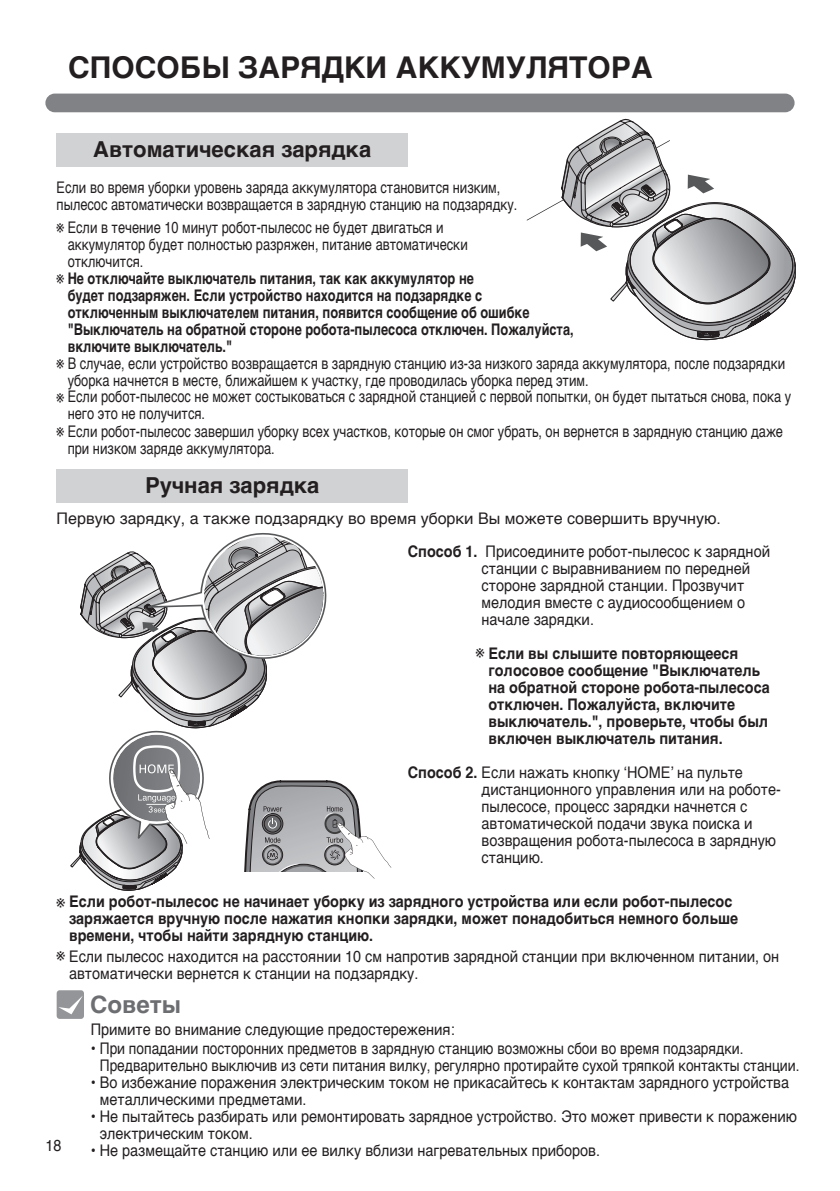
<style>
.page{position:relative;width:840px;height:1191px;background:#fff}
.page>*{position:absolute;margin:0;border:0;box-sizing:border-box;transform-origin:0 0}
.t1{font:700 30px "Helvetica";color:#231f20}
.t2{font:700 24px "Helvetica";color:#6d6e71}
.t3{font:700 22px "Helvetica";color:#231f20}
.t4{font:16px/17px "Helvetica";color:#231f20;scale:.9 1}
.t5{font:16px/17px "Helvetica";color:#231f20;scale:.8 1}
.t6{font:700 16px/17px "Helvetica";color:#231f20;scale:.9 1}
.t7{font:700 16px "Helvetica";color:#231f20;scale:.8 1}
.t8{font:16px/33px "Helvetica";color:#231f20}
.s1{font-weight:400}
.s2{font-weight:700}
</style>
<div class="page">
<div style="left:45px;top:94px;width:749px;height:18px;background:#808285;border-radius:9px"></div>
<svg style="left:526px;top:119px;width:269px;height:221px"></svg>
<svg style="left:70px;top:533px;width:321px;height:358px"></svg>
<div style="left:57px;top:134px;width:350px;height:33px;background:#d1d2d4"></div>
<div style="left:57px;top:469px;width:350px;height:34px;background:#d1d2d4"></div>
<div style="left:57px;top:990px;width:27px;height:29px;background:#939598;border-radius:3px"></div>
<svg style="left:58px;top:996px;width:25px;height:18px"></svg>
<h1 class="t1" style="left:68px;top:43px;width:585px">СПОСОБЫ ЗАРЯДКИ АККУМУЛЯТОРА</h1>
<h3 class="t3" style="left:93px;top:132px;width:279px">Автоматическая зарядка</h3>
<p class="t5" style="left:57px;top:180px;width:577px">Если во время уборки уровень заряда аккумулятора становится низким, пылесос автоматически возвращается в зарядную станцию на подзарядку.</p>
<p class="t5" style="left:57px;top:220px;width:484px">※ Если в течение 10 минут робот-пылесос не будет двигаться и</p>
<p class="t5" style="left:68px;top:237px;width:501px">аккумулятор будет полностью разряжен, питание автоматически</p>
<p class="t5" style="left:68px;top:254px;width:96px">отключится.</p>
<p class="t7" style="left:57px;top:266px;width:523px"><span class="s1">※</span> Не отключайте выключатель питания, так как аккумулятор не</p>
<p class="t7" style="left:68px;top:283px;width:519px">будет подзаряжен. Если устройство находится на подзарядке с</p>
<p class="t7" style="left:68px;top:300px;width:578px">отключенным выключателем питания, появится сообщение об ошибке</p>
<p class="t7" style="left:68px;top:317px;width:633px">"Выключатель на обратной стороне робота-пылесоса отключен. Пожалуйста,</p>
<p class="t7" style="left:68px;top:334px;width:207px">включите выключатель."</p>
<p class="t5" style="left:68px;top:356px;width:897px;text-indent:-11px">※ В случае, если устройство возвращается в зарядную станцию из-за низкого заряда аккумулятора, после подзарядки уборка начнется в месте, ближайшем к участку, где проводилась уборка перед этим.</p>
<p class="t5" style="left:68px;top:388px;width:905px;text-indent:-11px">※ Если робот-пылесос не может состыковаться с зарядной станцией с первой попытки, он будет пытаться снова, пока у него это не получится.</p>
<p class="t5" style="left:68px;top:424px;width:895px;text-indent:-11px">※ Если робот-пылесос завершил уборку всех участков, которые он смог убрать, он вернется в зарядную станцию даже при низком заряде аккумулятора.</p>
<h3 class="t3" style="left:145px;top:467px;width:176px">Ручная зарядка</h3>
<p class="t8" style="left:407px;top:502px;width:363px;text-indent:-351px">Первую зарядку, а также подзарядку во время уборки Вы можете совершить вручную.<br><span class="s2">Способ 1.</span> Присоедините робот-пылесос к зарядной</p>
<p class="t4" style="left:481px;top:560px;width:300px">станции с выравниванием по передней стороне зарядной станции. Прозвучит мелодия вместе с аудиосообщением о начале зарядки.</p>
<p class="t6" style="left:488px;top:645px;width:314px;text-indent:-12px"><span class="s1">※</span> Если вы слышите повторяющееся голосовое сообщение "Выключатель на обратной стороне робота-пылесоса отключен. Пожалуйста, включите выключатель.", проверьте, чтобы был включен выключатель питания.</p>
<p class="t4" style="left:481px;top:764px;width:334px;text-indent:-74px"><span class="s2">Способ 2.</span> Если нажать кнопку ‘HOME’ на пульте дистанционного управления или на роботе&shy;пылесосе, процесс зарядки начнется с автоматической подачи звука поиска и возвращения робота-пылесоса в зарядную станцию.</p>
<p class="t6" style="left:69px;top:893px;width:744px;text-indent:-12px"><span class="s1">※</span> Если робот-пылесос не начинает уборку из зарядного устройства или если робот-пылесос заряжается вручную после нажатия кнопки зарядки, может понадобиться немного больше времени, чтобы найти зарядную станцию.</p>
<p class="t4" style="left:69px;top:948px;width:790px;text-indent:-12px">※ Если пылесос находится на расстоянии 10 см напротив зарядной станции при включенном питании, он автоматически вернется к станции на подзарядку.</p>
<p class="t4" style="left:45px;top:1136px;width:19px">18</p>
<h2 class="t2" style="left:90px;top:984px;width:92px">Советы</h2>
<p class="t4" style="left:91px;top:1021px;width:405px">Примите во внимание следующие предостережения:</p>
<p class="t4" style="left:100px;top:1040px;width:778px;text-indent:-9px">• При попадании посторонних предметов в зарядную станцию возможны сбои во время подзарядки.<br>Предварительно выключив из сети питания вилку, регулярно протирайте сухой тряпкой контакты станции.</p>
<p class="t4" style="left:100px;top:1074px;width:767px;text-indent:-9px">• Во избежание поражения электрическим током не прикасайтесь к контактам зарядного устройства металлическими предметами.</p>
<p class="t4" style="left:100px;top:1108px;width:775px;text-indent:-9px">• Не пытайтесь разбирать или ремонтировать зарядное устройство. Это может привести к поражению электрическим током.</p>
<p class="t4" style="left:91px;top:1142px;width:567px">• Не размещайте станцию или ее вилку вблизи нагревательных приборов.</p>
</div>
